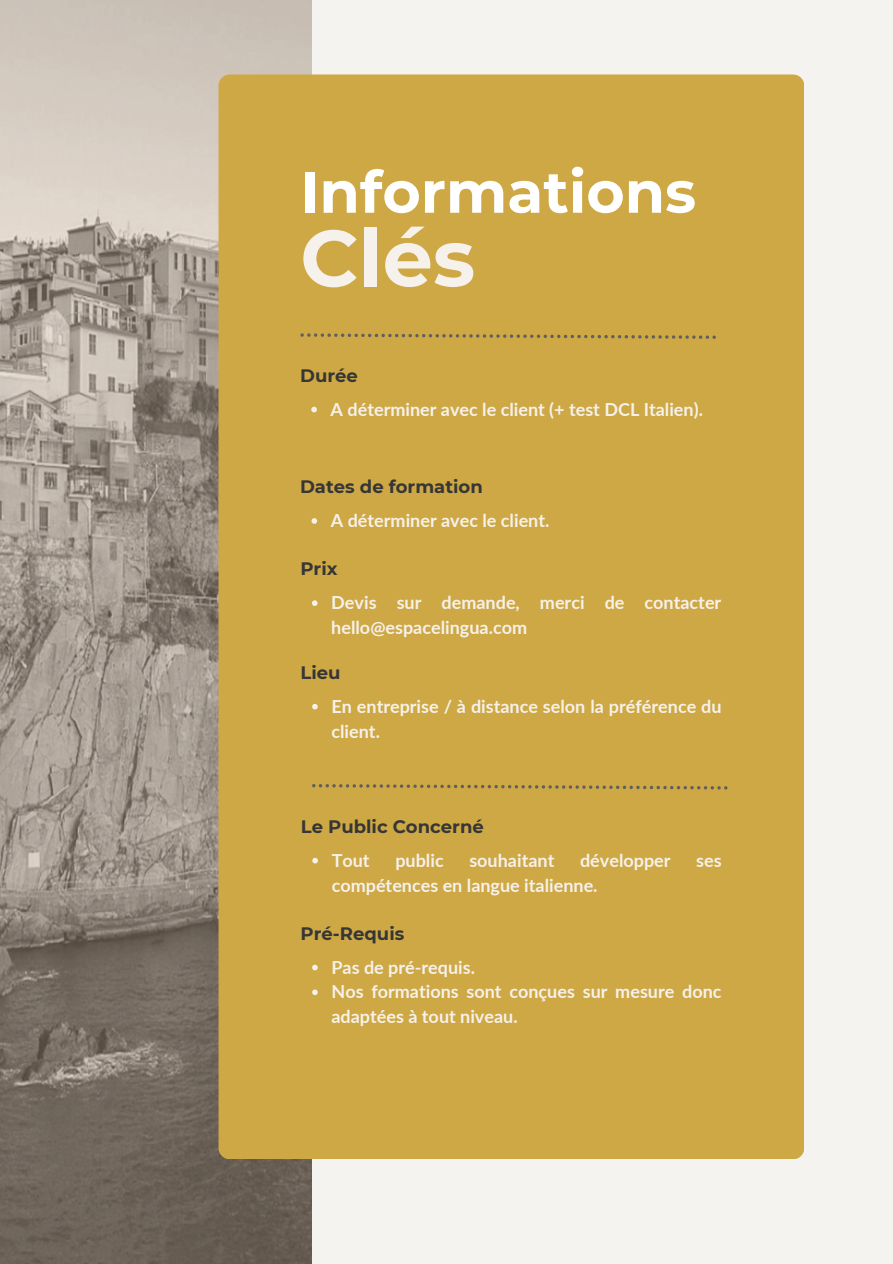
<style>
.page{position:relative;width:893px;height:1264px;background:#fff}
.page>*{position:absolute;margin:0;border:0;box-sizing:border-box;transform-origin:0 0}
.t1{font:700 79.65px "Montserrat";color:#f6f1eb}
.t2{font:700 58.5px "Montserrat";color:#fff}
.t3{font:700 18px/24.8px "Lato";color:#f6f1eb}
.t4{font:700 18px "Montserrat";color:#363636}
</style>
<div class="page">
<div style="left:0;top:0;width:892px;height:1263px;background:#f5f3ef"></div>
<img style="left:0;top:0;width:311px;height:1263px">
<div style="left:218px;top:74px;width:586px;height:1084px;background:#cea844;border-radius:11px"></div>
<svg style="left:300px;top:333px;width:415px;height:6px"></svg>
<svg style="left:311px;top:407px;width:6px;height:5px"></svg>
<svg style="left:311px;top:518px;width:6px;height:6px"></svg>
<svg style="left:312px;top:600px;width:5px;height:6px"></svg>
<svg style="left:312px;top:704px;width:6px;height:5px"></svg>
<svg style="left:312px;top:784px;width:415px;height:5px"></svg>
<svg style="left:312px;top:857px;width:6px;height:6px"></svg>
<svg style="left:312px;top:964px;width:6px;height:6px"></svg>
<svg style="left:312px;top:989px;width:6px;height:6px"></svg>
<p class="t2" style="left:300px;top:156px;width:397px">Informations</p>
<p class="t1" style="left:300px;top:209px;width:176px">Clés</p>
<p class="t4" style="left:300px;top:365px;width:59px">Durée</p>
<p class="t3" style="left:330px;top:396px;width:374px">A déterminer avec le client (+ test DCL Italien).</p>
<p class="t4" style="left:300px;top:476px;width:184px">Dates de formation</p>
<p class="t3" style="left:331px;top:508px;width:220px">A déterminer avec le client.</p>
<p class="t4" style="left:300px;top:558px;width:39px">Prix</p>
<p class="t3" style="left:331px;top:590px;width:391px">Devis sur demande, merci de contacter hello@espacelingua.com</p>
<p class="t4" style="left:300px;top:661px;width:42px">Lieu</p>
<p class="t3" style="left:331px;top:693px;width:391px">En entreprise / à distance selon la préférence du client.</p>
<p class="t4" style="left:301px;top:815px;width:184px">Le Public Concerné</p>
<p class="t3" style="left:331px;top:847px;width:39px">Tout</p>
<p class="t3" style="left:395px;top:847px;width:50px">public</p>
<p class="t3" style="left:469px;top:847px;width:86px">souhaitant</p>
<p class="t3" style="left:580px;top:847px;width:92px">développer</p>
<p class="t3" style="left:696px;top:847px;width:27px">ses</p>
<p class="t3" style="left:331px;top:872px;width:267px">compétences en langue italienne.</p>
<p class="t4" style="left:300px;top:922px;width:105px">Pré-Requis</p>
<p class="t3" style="left:331px;top:954px;width:145px">Pas de pré-requis.</p>
<p class="t3" style="left:331px;top:979px;width:391px">Nos formations sont conçues sur mesure donc adaptées à tout niveau.</p>
</div>
